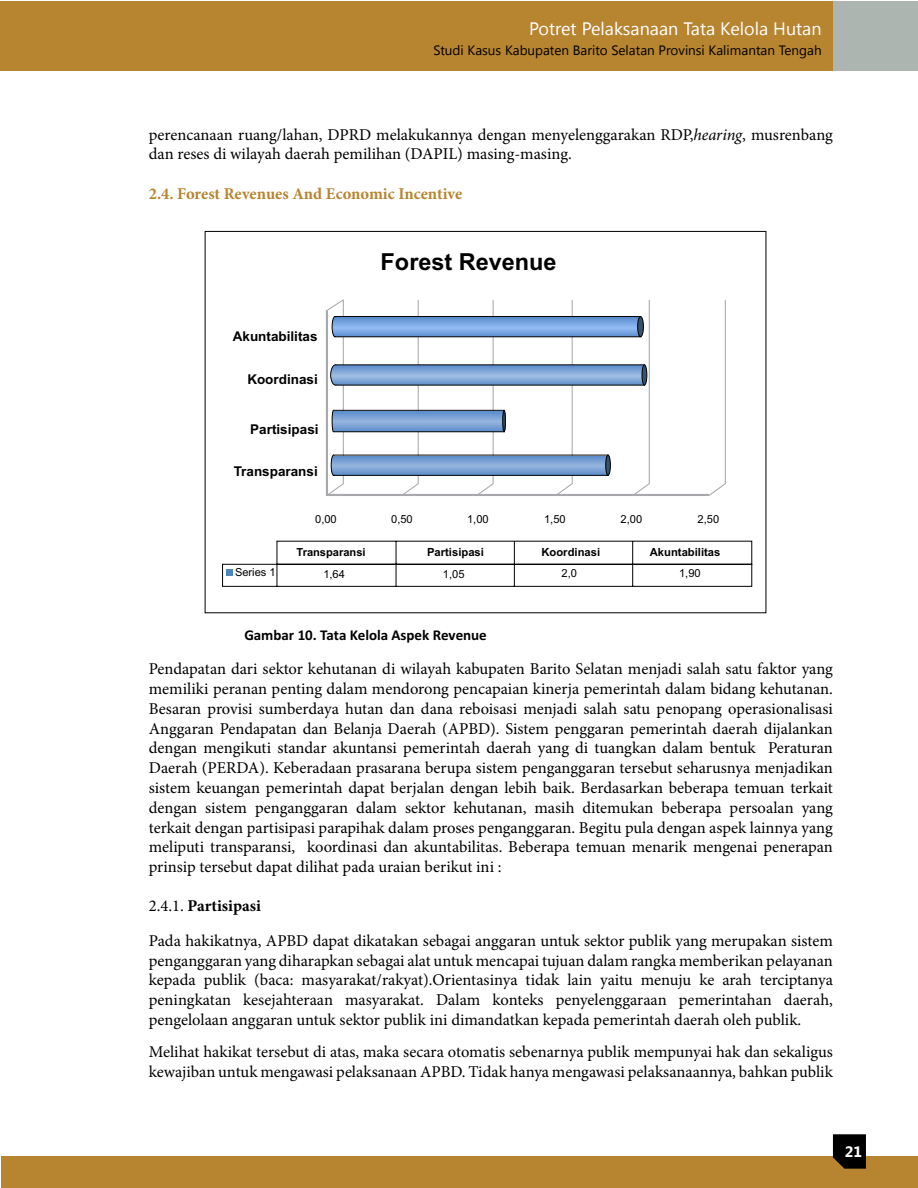
<style>
.page{position:relative;width:918px;height:1188px;background:#fff}
.page>*{position:absolute;margin:0;border:0;box-sizing:border-box;transform-origin:0 0}
.t1{font:700 23.4px "Arial";color:#000}
.t2{font:18px "Segoe UI";color:#fff}
.t3{font:16.5px/19.8px "Minion Pro";color:#000}
.t4{font:700 16.5px "Minion Pro";letter-spacing:-.005em;color:#b78430}
.t5{font:700 15px "Calibri";color:#000}
.t6{font:700 15px "Segoe UI";color:#fff}
.t7{font:13.5px "Segoe UI";color:#000}
.t8{font:700 13.5px "Arial";color:#000}
.t9{font:700 11.25px "Arial";color:#000}
.t10{font:11.1px "Arial";color:#000}
.t11{font:700 11.1px "Arial";color:#000}
.s1{font-style:italic}
.s2{font-weight:700}
</style>
<div class="page">
<div style="left:178px;top:1px;width:740px;height:69px;background:#acb5af"></div>
<div style="left:1px;top:1px;width:832px;height:69px;background:#b78430"></div>
<hr style="left:0;top:1px;width:1px;height:69px;background:#b78430">
<div style="left:1px;top:1157px;width:917px;height:31px;background:#b78430"></div>
<svg style="left:833px;top:1134px;width:33px;height:35px"></svg>
<svg style="left:326px;top:299px;width:400px;height:197px"></svg>
<svg style="left:330px;top:454px;width:279px;height:22px"></svg>
<svg style="left:330px;top:364px;width:315px;height:22px"></svg>
<div style="left:638px;top:317px;width:5px;height:20px;background:#36526e;border-radius:50%"></div>
<div style="left:637px;top:316px;width:7px;height:21px;border:1px solid #000;border-radius:50%"></div>
<hr style="left:606px;top:455px;width:4px;height:20px;background:#36526e;border-radius:50%">
<div style="left:605px;top:455px;width:6px;height:21px;border:1px solid #000;border-radius:50%"></div>
<div style="left:642px;top:365px;width:5px;height:20px;background:#36526e;border-radius:50%"></div>
<div style="left:642px;top:364px;width:5px;height:21px;border:1px solid #000;border-radius:50%"></div>
<svg style="left:331px;top:410px;width:175px;height:23px"></svg>
<div style="left:502px;top:410px;width:4px;height:22px;border:1px solid #000;border-radius:50%"></div>
<svg style="left:222px;top:540px;width:531px;height:47px"></svg>
<svg style="left:325px;top:299px;width:316px;height:39px"></svg>
<p class="t2" style="left:529px;top:16px;width:294px">Potret Pelaksanaan Tata Kelola Hutan</p>
<p class="t7" style="left:434px;top:41px;width:389px">Studi Kasus Kabupaten Barito Selatan Provinsi Kalimantan Tengah</p>
<p class="t3" style="left:149px;top:124px;width:686px">perencanaan ruang/lahan, DPRD melakukannya dengan menyelenggarakan RDP,<span class="s1">hearing</span>, musrenbang dan reses di wilayah daerah pemilihan (DAPIL) masing-masing.</p>
<p class="t4" style="left:149px;top:182px;width:315px">2.4. Forest Revenues And Economic Incentive</p>
<p class="t1" style="left:381px;top:253px;width:178px">Forest Revenue</p>
<p class="t8" style="left:233px;top:331px;width:86px">Akuntabilitas</p>
<p class="t8" style="left:247px;top:375px;width:72px">Koordinasi</p>
<p class="t8" style="left:250px;top:424px;width:70px">Partisipasi</p>
<p class="t8" style="left:234px;top:467px;width:86px">Transparansi</p>
<p class="t10" style="left:315px;top:515px;width:23px">0,00</p>
<p class="t11" style="left:297px;top:548px;width:71px">Transparansi</p>
<p class="t10" style="left:391px;top:515px;width:23px">0,50</p>
<p class="t10" style="left:467px;top:515px;width:23px">1,00</p>
<p class="t10" style="left:544px;top:515px;width:23px">1,50</p>
<p class="t10" style="left:621px;top:515px;width:23px">2,00</p>
<p class="t10" style="left:698px;top:515px;width:23px">2,50</p>
<p class="t9" style="left:427px;top:548px;width:58px">Partisipasi</p>
<p class="t9" style="left:541px;top:548px;width:60px">Koordinasi</p>
<p class="t9" style="left:650px;top:548px;width:72px">Akuntabilitas</p>
<p class="t10" style="left:235px;top:568px;width:42px">Series 1</p>
<p class="t10" style="left:323px;top:570px;width:23px">1,64</p>
<p class="t10" style="left:443px;top:570px;width:23px">1,05</p>
<p class="t10" style="left:562px;top:569px;width:17px">2,0</p>
<p class="t10" style="left:679px;top:569px;width:23px">1,90</p>
<p class="t5" style="left:244px;top:629px;width:244px">Gambar 10. Tata Kelola Aspek Revenue</p>
<p class="t3" style="left:149px;top:659px;width:686px;text-align:justify">Pendapatan dari sektor kehutanan di wilayah kabupaten Barito Selatan menjadi salah satu faktor yang memiliki peranan penting dalam mendorong pencapaian kinerja pemerintah dalam bidang kehutanan.<br>Besaran provisi sumberdaya hutan dan dana reboisasi menjadi salah satu penopang operasionalisasi Anggaran Pendapatan dan Belanja Daerah (APBD). Sistem penggaran pemerintah daerah dijalankan dengan mengikuti standar akuntansi pemerintah daerah yang di tuangkan dalam bentuk Peraturan Daerah (PERDA). Keberadaan prasarana berupa sistem penganggaran tersebut seharusnya menjadikan sistem keuangan pemerintah dapat berjalan dengan lebih baik. Berdasarkan beberapa temuan terkait dengan sistem penganggaran dalam sektor kehutanan, masih ditemukan beberapa persoalan yang terkait dengan partisipasi parapihak dalam proses penganggaran. Begitu pula dengan aspek lainnya yang meliputi transparansi, koordinasi dan akuntabilitas. Beberapa temuan menarik mengenai penerapan prinsip tersebut dapat dilihat pada uraian berikut ini :</p>
<p class="t3" style="left:149px;top:888px;width:686px;line-height:34.8px">2.4.1. <span class="s2">Partisipasi<br></span>Pada hakikatnya, APBD dapat dikatakan sebagai anggaran untuk sektor publik yang merupakan sistem</p>
<p class="t3" style="left:149px;top:950px;width:686px;text-align:justify">penganggaran yang diharapkan sebagai alat untuk mencapai tujuan dalam rangka memberikan pelayanan kepada publik (baca: masyarakat/rakyat).Orientasinya tidak lain yaitu menuju ke arah terciptanya peningkatan kesejahteraan masyarakat. Dalam konteks penyelenggaraan pemerintahan daerah, pengelolaan anggaran untuk sektor publik ini dimandatkan kepada pemerintah daerah oleh publik.</p>
<p class="t3" style="left:149px;top:1042px;width:686px">Melihat hakikat tersebut di atas, maka secara otomatis sebenarnya publik mempunyai hak dan sekaligus kewajiban untuk mengawasi pelaksanaan APBD. Tidak hanya mengawasi pelaksanaannya, bahkan publik</p>
<p class="t6" style="left:845px;top:1141px;width:19px">21</p>
</div>
